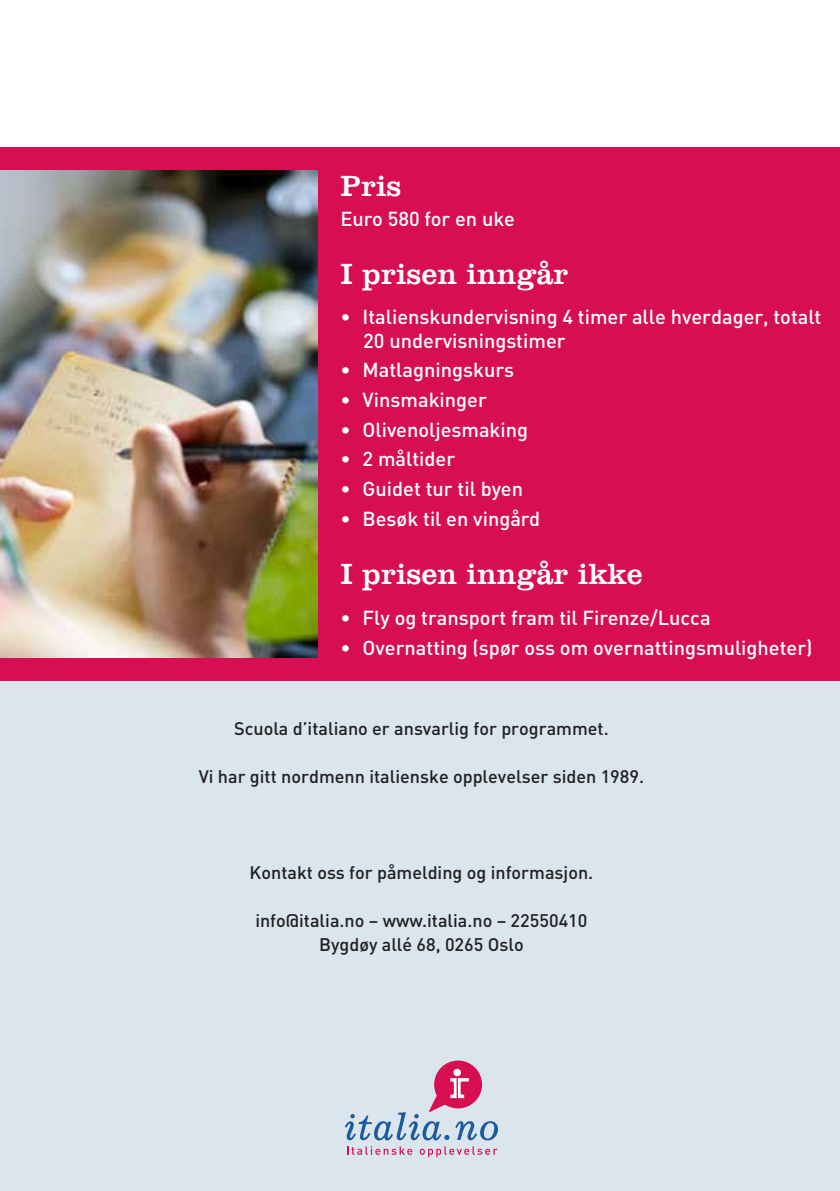
<style>
.page{position:relative;width:840px;height:1191px;background:#fff}
.page>*{position:absolute;margin:0;border:0;box-sizing:border-box;transform-origin:0 0}
.t1{font:30px "Clarendon BT";color:#fff}
.t2{font:500 20px/24px "DIN";color:#fff}
.t3{font:500 18px/24px "DIN";color:#231f20;text-align:center}
</style>
<div class="page">
<div style="left:0;top:669px;width:839px;height:522px;background:#dae5ee"></div>
<div style="left:0;top:147px;width:839px;height:533px;background:#d80e52"></div>
<svg style="left:344px;top:1060px;width:153px;height:80px"></svg>
<svg style="left:347px;top:1146px;width:65px;height:8px"></svg>
<svg style="left:419px;top:1146px;width:78px;height:11px"></svg>
<img style="left:0;top:170px;width:317px;height:488px">
<h1 class="t1" style="left:340px;top:167px;width:62px">Pris</h1>
<p class="t2" style="left:340px;top:206px;width:176px">Euro 580 for en uke</p>
<h1 class="t1" style="left:340px;top:255px;width:229px">I prisen inngår</h1>
<p class="t2" style="left:363px;top:304px;width:459px;text-indent:-23px">• Italienskundervisning 4 timer alle hverdager, totalt<br>20 undervisningstimer</p>
<p class="t2" style="left:340px;top:357px;width:175px">• Matlagningskurs</p>
<p class="t2" style="left:340px;top:387px;width:148px">• Vinsmakinger</p>
<p class="t2" style="left:340px;top:417px;width:189px">• Olivenoljesmaking</p>
<p class="t2" style="left:340px;top:446px;width:116px">• 2 måltider</p>
<p class="t2" style="left:340px;top:476px;width:184px">• Guidet tur til byen</p>
<p class="t2" style="left:340px;top:506px;width:201px">• Besøk til en vingård</p>
<h1 class="t1" style="left:340px;top:555px;width:303px">I prisen inngår ikke</h1>
<p class="t2" style="left:340px;top:605px;width:371px">• Fly og transport fram til Firenze/Lucca</p>
<p class="t2" style="left:340px;top:635px;width:473px">• Overnatting (spør oss om overnattingsmuligheter)</p>
<p class="t3" style="left:234px;top:716px;width:376px">Scuola d’italiano er ansvarlig for programmet.</p>
<p class="t3" style="left:198px;top:764px;width:446px">Vi har gitt nordmenn italienske opplevelser siden 1989.</p>
<p class="t3" style="left:249px;top:860px;width:345px">Kontakt oss for påmelding og informasjon.</p>
<p class="t3" style="left:255px;top:908px;width:333px">info@italia.no – www.italia.no – 22550410<br>Bygdøy allé 68, 0265 Oslo</p>
</div>
